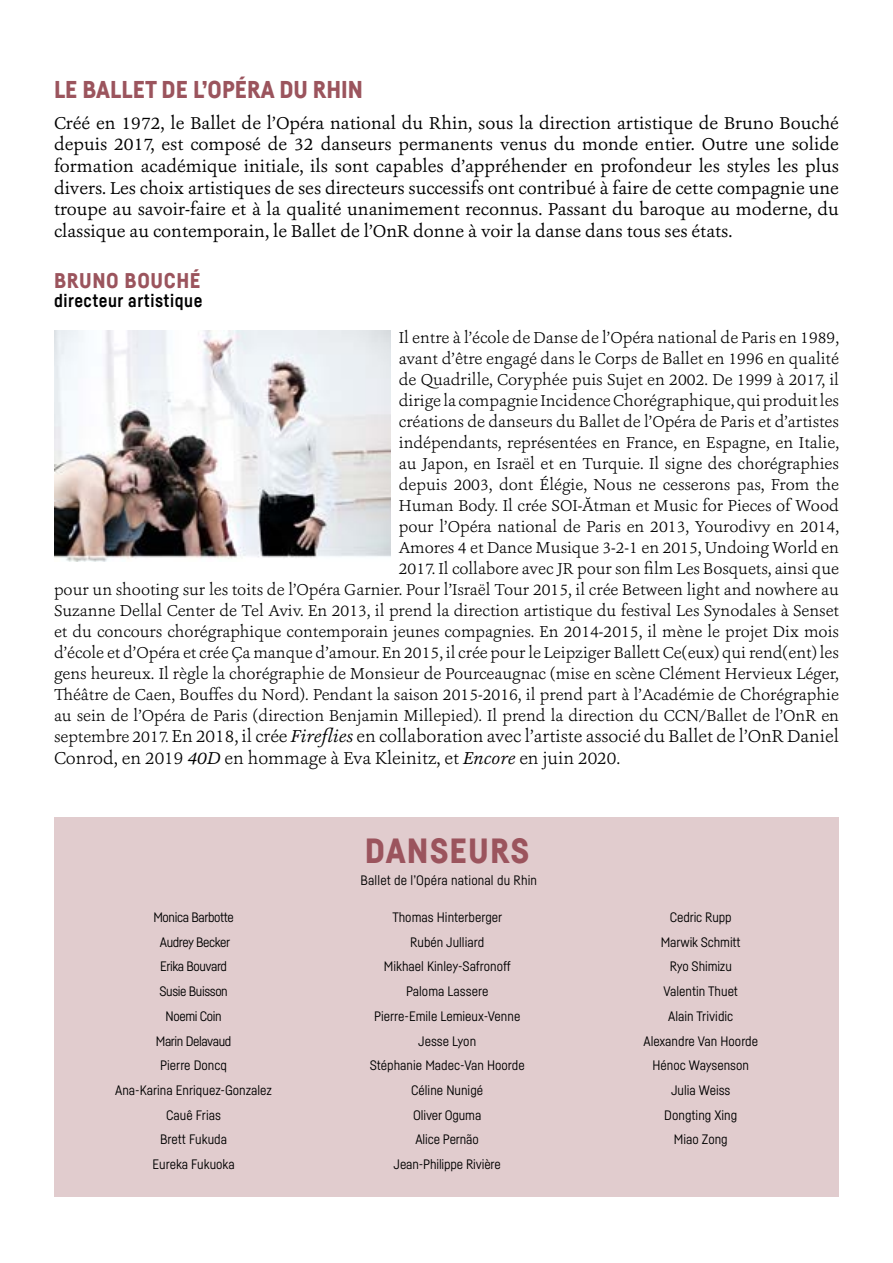
<style>
.page{position:relative;width:893px;height:1263px;background:#fff}
.page>*{position:absolute;margin:0;border:0;box-sizing:border-box;transform-origin:0 0}
.t1{font:900 34.5px "Fabrikat";letter-spacing:.03em;color:#9b545d}
.t2{font:900 24px "Fabrikat";color:#9b545d}
.t3{font:900 21px "Fabrikat";letter-spacing:.03em;color:#9b545d}
.t4{font:18px/21.6px "Ashbury";color:#000;text-align:justify}
.t5{font:300 18px/21.6px "Ashbury";color:#000}
.t6{font:700 18px "Fabrikat";letter-spacing:.03em;color:#000}
.t7{font:300 16.5px/21px "Ashbury";color:#000;text-align:right}
.t8{font:13.5px/24.8px "Fabrikat";color:#000;text-align:center}
.t9{font:13.5px/24.8px "Fabrikat";letter-spacing:-.03em;color:#000;text-align:center}
.s1{font-size:16.5px}
.s2{font-weight:400;font-style:italic}
</style>
<div class="page">
<img style="left:54px;top:331px;width:336px;height:230px">
<div style="left:54px;top:817px;width:785px;height:379px;background:#e1ccce"></div>
<h2 class="t2" style="left:54px;top:75px;width:311px">LE BALLET DE L’OPÉRA DU RHIN</h2>
<p class="t4" style="left:54px;top:112px;width:786px">Créé en 1972, le Ballet de l’Opéra national du Rhin, sous la direction artistique de Bruno Bouché depuis 2017, est composé de 32 danseurs permanents venus du monde entier. Outre une solide formation académique initiale, ils sont capables d’appréhender en profondeur les styles les plus divers. Les choix artistiques de ses directeurs successifs ont contribué à faire de cette compagnie une troupe au savoir-faire et à la qualité unanimement reconnus. Passant du baroque au moderne, du classique au contemporain, le Ballet de l’OnR donne à voir la danse dans tous ses états.</p>
<p class="t3" style="left:54px;top:268px;width:148px">BRUNO BOUCHÉ</p>
<p class="t6" style="left:54px;top:289px;width:150px">directeur artistique</p>
<p class="t7" style="left:54px;top:327px;width:787px">Il entre à l’école de Danse de l’Opéra national de Paris en 1989,<br>avant d’être engagé dans le Corps de Ballet en 1996 en qualité<br>de Quadrille, Coryphée puis Sujet en 2002. De 1999 à 2017, il<br>dirige la compagnie Incidence Chorégraphique, qui produit les<br>créations de danseurs du Ballet de l’Opéra de Paris et d’artistes<br>indépendants, représentées en France, en Espagne, en Italie,<br>au Japon, en Israël et en Turquie. Il signe des chorégraphies<br>depuis 2003, dont Élégie, Nous ne cesserons pas, From the<br>Human Body. Il crée SOI-Ătman et Music for Pieces of Wood<br>pour l’Opéra national de Paris en 2013, Yourodivy en 2014,<br>Amores 4 et Dance Musique 3-2-1 en 2015, Undoing World en<br>2017. Il collabore avec JR pour son film Les Bosquets, ainsi que<br>pour un shooting sur les toits de l’Opéra Garnier. Pour l’Israël Tour 2015, il crée Between light and nowhere au Suzanne Dellal Center de Tel Aviv. En 2013, il prend la direction artistique du festival Les Synodales à Senset et du concours chorégraphique contemporain jeunes compagnies. En 2014-2015, il mène le projet Dix mois d’école et d’Opéra et crée Ça manque d’amour. En 2015, il crée pour le Leipziger Ballett Ce(eux) qui rend(ent) les gens heureux. Il règle la chorégraphie de Monsieur de Pourceaugnac (mise en scène Clément Hervieux Léger, Théâtre de Caen, Bouffes du Nord). Pendant la saison 2015-2016, il prend part à l’Académie de Chorégraphie au sein de l’Opéra de Paris (direction Benjamin Millepied). Il prend la direction du CCN/Ballet de l’OnR en</p>
<p class="t5" style="left:54px;top:725px;width:786px"><span class="s1">septembre 2017.</span> En 2018, il crée <span class="s2">Fireflies</span> en collaboration avec l’artiste associé du Ballet de l’OnR Daniel<br>Conrod, en 2019 <span class="s2">40D</span> en hommage à Eva Kleinitz, et <span class="s2">Encore</span> en juin 2020.</p>
<h1 class="t1" style="left:365px;top:829px;width:166px">DANSEURS</h1>
<p class="t8" style="left:361px;top:867px;width:178px">Ballet de l’Opéra national du Rhin</p>
<p class="t9" style="left:115px;top:904px;width:158px">Monica Barbotte<br>Audrey Becker<br>Erika Bouvard<br>Susie Buisson<br>Noemi Coin<br>Marin Delavaud<br>Pierre Doncq<br>Ana-Karina Enriquez-Gonzalez<br>Cauê Frias<br>Brett Fukuda<br>Eureka Fukuoka</p>
<p class="t8" style="left:370px;top:904px;width:157px">Thomas Hinterberger<br>Rubén Julliard<br>Mikhael Kinley-Safronoff<br>Paloma Lassere<br>Pierre-Emile Lemieux-Venne<br>Jesse Lyon<br>Stéphanie Madec-Van Hoorde<br>Céline Nunigé<br>Oliver Oguma<br>Alice Pernão<br>Jean-Philippe Rivière</p>
<p class="t8" style="left:643px;top:904px;width:116px">Cedric Rupp<br>Marwik Schmitt<br>Ryo Shimizu<br>Valentin Thuet<br>Alain Trividic<br>Alexandre Van Hoorde<br>Hénoc Waysenson<br>Julia Weiss<br>Dongting Xing<br>Miao Zong</p>
</div>
